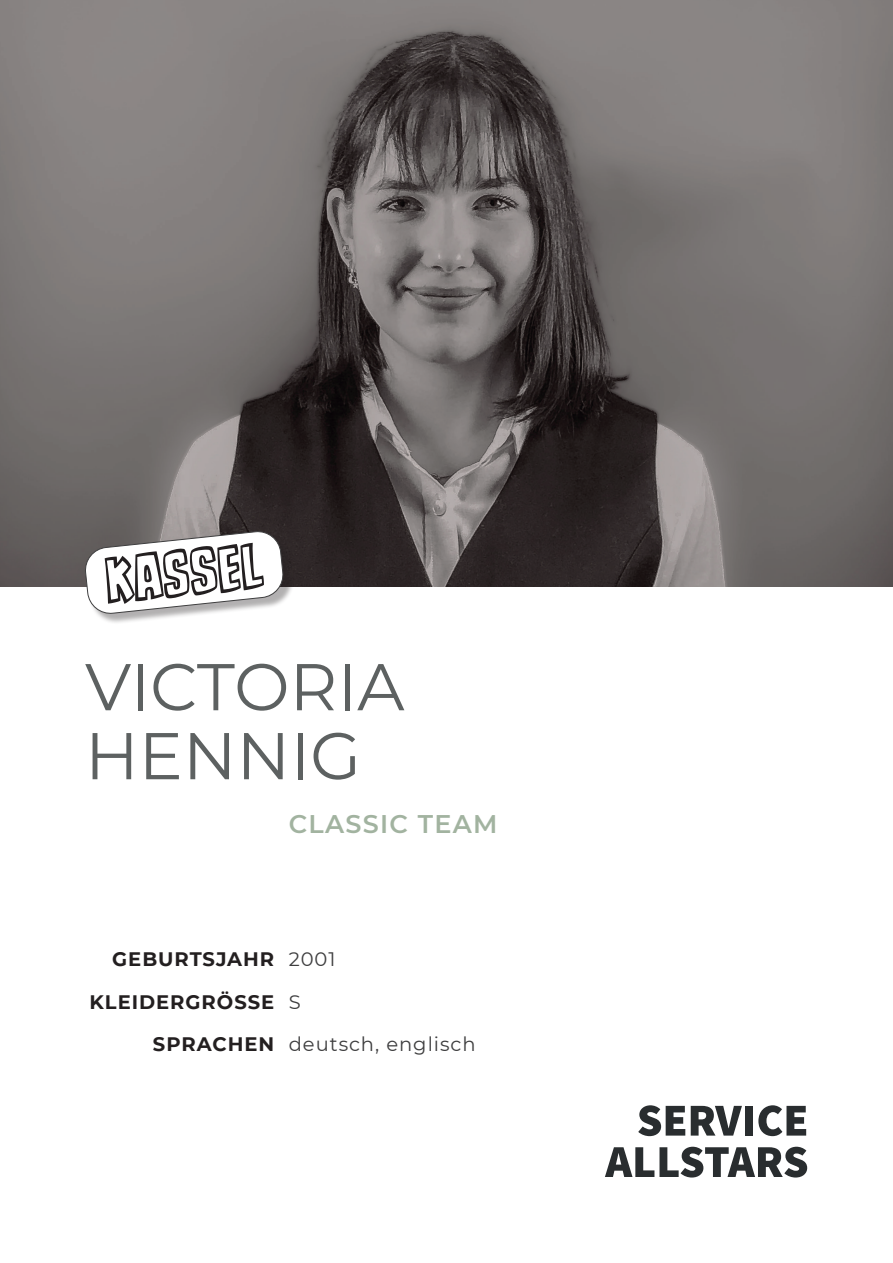
<style>
.page{position:relative;width:893px;height:1263px;background:#fff}
.page>*{position:absolute;margin:0;border:0;box-sizing:border-box;transform-origin:0 0}
.t1{font:67.35px "CC Dynamic Duo Open Variable";color:#231f20}
.t2{font:66px/69px "Montserrat";color:#5d6161}
.t3{font:600 25.5px "Montserrat";letter-spacing:.05em;color:#a2b3a0}
.t4{font:700 19.5px/42.5px "Montserrat";letter-spacing:.05em;color:#231f20;text-align:right}
.t5{font:19.5px/42.5px "Montserrat";letter-spacing:.05em;color:#3e3e3f}
</style>
<div class="page">
<img style="left:0;top:0;width:893px;height:587px">
<svg style="left:638px;top:1105px;width:47px;height:31px"></svg>
<svg style="left:691px;top:1106px;width:51px;height:29px"></svg>
<div style="left:745px;top:1106px;width:8px;height:29px;background:#292d2f"></div>
<svg style="left:758px;top:1105px;width:48px;height:31px"></svg>
<svg style="left:605px;top:1147px;width:202px;height:30px"></svg>
<div style="left:87px;top:533px;width:207px;height:92px;background:#231f20;opacity:.35"></div>
<svg style="left:84px;top:530px;width:200px;height:84px"></svg>
<h1 class="t1" style="left:101px;top:539px;width:160px;rotate:-6deg">KASSEL</h1>
<h2 class="t2" style="left:85px;top:650px;width:321px">VICTORIA<br>HENNIG</h2>
<h3 class="t3" style="left:289px;top:805px;width:210px">CLASSIC TEAM</h3>
<p class="t4" style="left:90px;top:937px;width:186px">GEBURTSJAHR<br>KLEIDERGRÖSSE<br>SPRACHEN</p>
<p class="t5" style="left:289px;top:937px;width:188px">2001<br>S<br>deutsch, englisch</p>
</div>
